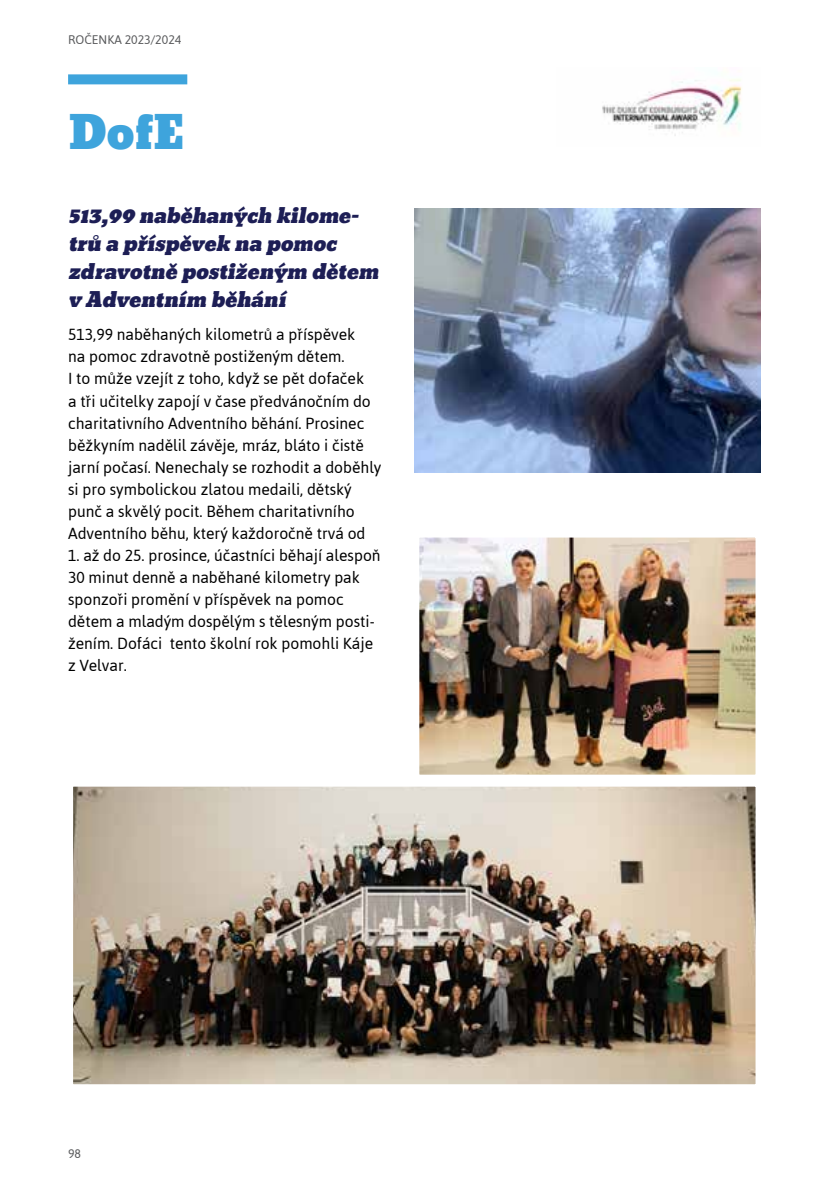
<style>
.page{position:relative;width:840px;height:1191px;background:#fff}
.page>*{position:absolute;margin:0;border:0;box-sizing:border-box;transform-origin:0 0}
.t1{font:44px "Bevan";color:#3ea4dc}
.t2{font:italic 20px/28px "Bevan";color:#1d1e55}
.t3{font:18px/22px "Jaldi";color:#000}
.t4{font:14px "Jaldi";color:#58595b}
</style>
<div class="page">
<div style="left:68px;top:74px;width:119px;height:10px;background:#3ea4dc"></div>
<img style="left:602px;top:79px;width:140px;height:57px">
<img style="left:414px;top:208px;width:346px;height:264px">
<img style="left:420px;top:538px;width:334px;height:235px">
<div style="left:409px;top:527px;width:356px;height:257px;border:10px solid #fff"></div>
<img style="left:74px;top:787px;width:680px;height:296px">
<div style="left:63px;top:776px;width:702px;height:318px;border:10px solid #fff"></div>
<p class="t4" style="left:68px;top:28px;width:115px">ROČENKA 2023/2024</p>
<h1 class="t1" style="left:68px;top:98px;width:118px">DofE</h1>
<p class="t2" style="left:68px;top:201px;width:317px">513,99 naběhaných kilome&shy;trů a příspěvek na pomoc zdravotně postiženým dětem v Adventním běhání</p>
<p class="t3" style="left:68px;top:323px;width:315px">513,99 naběhaných kilometrů a příspěvek<br>na pomoc zdravotně postiženým dětem.<br>I to může vzejít z toho, když se pět dofaček<br>a tři učitelky zapojí v čase předvánočním do charitativního Adventního běhání. Prosinec běžkyním nadělil závěje, mráz, bláto i čistě jarní počasí. Nenechaly se rozhodit a doběhly si pro symbolickou zlatou medaili, dětský punč a skvělý pocit. Během charitativního Adventního běhu, který každoročně trvá od</p>
<p class="t3" style="left:68px;top:543px;width:314px">1. až do 25. prosince, účastníci běhají alespoň 30 minut denně a naběhané kilometry pak sponzoři promění v příspěvek na pomoc dětem a mladým dospělým s tělesným posti&shy;žením. Dofáci tento školní rok pomohli Káje z Velvar.</p>
<p class="t4" style="left:68px;top:1141px;width:15px">98</p>
</div>
